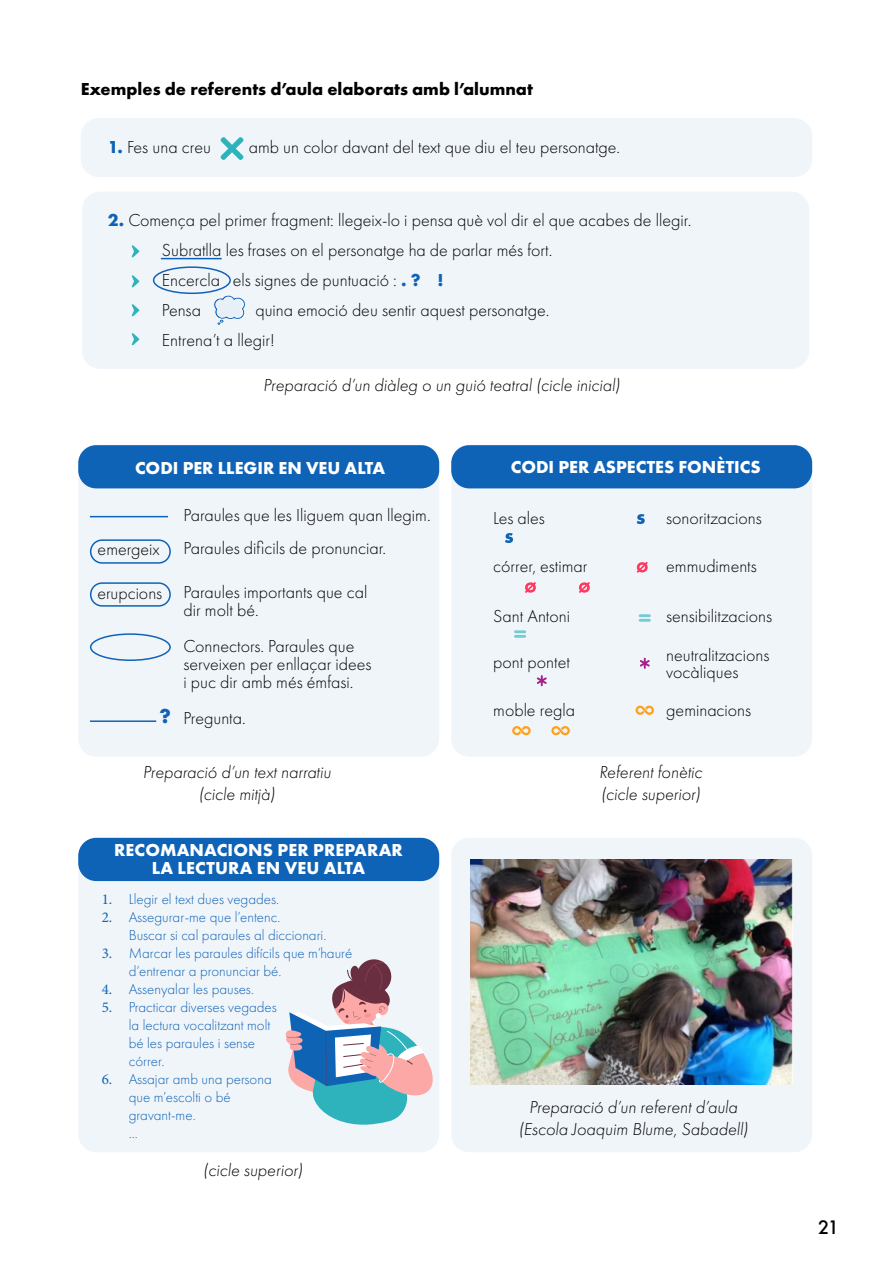
<style>
.page{position:relative;width:893px;height:1263px;background:#fff}
.page>*{position:absolute;margin:0;border:0;box-sizing:border-box;transform-origin:0 0}
.t1{font:700 21px "Futura PT";color:#0f63b6}
.t2{font:300 18px/30px "Futura PT";color:#000}
.t3{font:italic 300 18px/21.6px "Futura PT";color:#000;text-align:center}
.t4{font:700 18px/18px "Futura PT";color:#fff;text-align:center}
.t5{font:700 18px "Futura PT";color:#000}
.t6{font:500 18px "Futura";color:#000}
.t7{font:300 15px/18px "Futura PT";color:#0f63b6}
.s1{font-weight:700;color:#0f63b6}
.s2{font-family:"Minion Pro";font-weight:400}
</style>
<div class="page">
<div style="left:81px;top:118px;width:731px;height:59px;background:#f0f5fa;border-radius:18px"></div>
<div style="left:82px;top:192px;width:727px;height:177px;background:#f0f5fa;border-radius:18px"></div>
<svg style="left:221px;top:137px;width:23px;height:23px"></svg>
<svg style="left:214px;top:296px;width:31px;height:29px"></svg>
<hr style="left:161px;top:258px;width:61px;height:1px;background:#0f63b6">
<div style="left:153px;top:266px;width:78px;height:28px;border:2px solid #0f63b6;border-radius:50%"></div>
<svg style="left:132px;top:245px;width:7px;height:12px"></svg>
<svg style="left:132px;top:304px;width:7px;height:12px"></svg>
<svg style="left:132px;top:275px;width:7px;height:12px"></svg>
<svg style="left:132px;top:333px;width:7px;height:12px"></svg>
<div style="left:78px;top:445px;width:361px;height:312px;background:#f0f5fa;border-radius:18px"></div>
<div style="left:78px;top:838px;width:361px;height:314px;background:#f0f5fa;border-radius:18px"></div>
<div style="left:451px;top:838px;width:361px;height:314px;background:#f0f5fa;border-radius:18px"></div>
<div style="left:451px;top:445px;width:361px;height:312px;background:#f0f5fa;border-radius:18px"></div>
<hr style="left:90px;top:516px;width:78px;height:1px;background:#0f63b6">
<div style="left:90px;top:539px;width:81px;height:25px;border:2px solid #0f63b6;border-radius:11px"></div>
<div style="left:90px;top:582px;width:81px;height:25px;border:2px solid #0f63b6;border-radius:11px"></div>
<hr style="left:90px;top:720px;width:66px;height:2px;background:#0f63b6">
<div style="left:90px;top:633px;width:81px;height:28px;border:2px solid #0f63b6;border-radius:50%"></div>
<div style="left:78px;top:445px;width:361px;height:43px;background:#0f63b6;border-radius:18px"></div>
<div style="left:78px;top:838px;width:361px;height:43px;background:#0f63b6;border-radius:18px"></div>
<div style="left:451px;top:445px;width:361px;height:43px;background:#0f63b6;border-radius:18px"></div>
<svg style="left:514px;top:630px;width:12px;height:8px"></svg>
<svg style="left:639px;top:614px;width:12px;height:8px"></svg>
<svg style="left:505px;top:533px;width:8px;height:10px"></svg>
<svg style="left:637px;top:514px;width:8px;height:10px"></svg>
<svg style="left:525px;top:582px;width:11px;height:11px"></svg>
<svg style="left:579px;top:582px;width:11px;height:11px"></svg>
<svg style="left:637px;top:562px;width:11px;height:11px"></svg>
<svg style="left:512px;top:726px;width:19px;height:10px"></svg>
<svg style="left:551px;top:726px;width:19px;height:10px"></svg>
<svg style="left:635px;top:705px;width:19px;height:10px"></svg>
<svg style="left:537px;top:675px;width:10px;height:11px"></svg>
<svg style="left:640px;top:658px;width:10px;height:11px"></svg>
<img style="left:471px;top:859px;width:321px;height:225px">
<svg style="left:285px;top:959px;width:148px;height:166px"></svg>
<p class="t5" style="left:81px;top:77px;width:454px">Exemples de referents d’aula elaborats amb l’alumnat</p>
<p class="t2" style="left:108px;top:132px;width:105px"><span class="s1">1.</span> Fes una creu</p>
<p class="t2" style="left:249px;top:132px;width:373px">amb un color davant del text que diu el teu personatge.</p>
<p class="t2" style="left:162px;top:205px;width:531px;text-indent:-54px"><span class="s1">2.</span> Comença pel primer fragment: llegeix-lo i pensa què vol dir el que acabes de llegir.<br>Subratlla les frases on el personatge ha de parlar més fort.<br>Encercla els signes de puntuació : <span class="s1">. ? !<br></span>Pensa</p>
<p class="t2" style="left:162px;top:295px;width:389px;text-indent:94px">quina emoció deu sentir aquest personatge.<br>Entrena’t a llegir!</p>
<p class="t3" style="left:263px;top:375px;width:358px">Preparació d’un diàleg o un guió teatral (cicle inicial)</p>
<p class="t4" style="left:135px;top:458px;width:252px">CODI PER LLEGIR EN VEU ALTA</p>
<p class="t4" style="left:511px;top:458px;width:251px">CODI PER ASPECTES FONÈTICS</p>
<p class="t2" style="left:98px;top:534px;width:64px">emergeix</p>
<p class="t2" style="left:98px;top:578px;width:66px">erupcions</p>
<p class="t1" style="left:159px;top:702px;width:13px">?</p>
<p class="t2" style="left:183px;top:500px;width:249px">Paraules que les Iliguem quan llegim.</p>
<p class="t2" style="left:493px;top:503px;width:53px">Les ales</p>
<p class="t2" style="left:666px;top:503px;width:97px">sonoritzacions</p>
<p class="t2" style="left:493px;top:551px;width:96px">córrer, estimar</p>
<p class="t2" style="left:666px;top:551px;width:92px">emmudiments</p>
<p class="t2" style="left:493px;top:601px;width:78px">Sant Antoni</p>
<p class="t2" style="left:666px;top:601px;width:107px">sensibilitzacions</p>
<p class="t2" style="left:493px;top:647px;width:78px">pont pontet</p>
<p class="t2" style="left:666px;top:647px;width:105px;line-height:16.5px">neutralitzacions vocàliques</p>
<p class="t2" style="left:493px;top:695px;width:83px">moble regla</p>
<p class="t2" style="left:666px;top:695px;width:86px">geminacions</p>
<p class="t2" style="left:183px;top:533px;width:204px">Paraules dificils de pronunciar.</p>
<p class="t2" style="left:183px;top:583px;width:185px;line-height:18px">Paraules importants que cal dir molt bé.</p>
<p class="t2" style="left:183px;top:637px;width:190px;line-height:18px">Connectors. Paraules que serveixen per enllaçar idees i puc dir amb més émfasi.</p>
<p class="t2" style="left:183px;top:703px;width:64px">Pregunta.</p>
<p class="t3" style="left:143px;top:761px;width:190px">Preparació d’un text narratiu (cicle mitjà)</p>
<p class="t4" style="left:114px;top:841px;width:290px">RECOMANACIONS PER PREPARAR<br>LA LECTURA EN VEU ALTA</p>
<p class="t7" style="left:102px;top:890px;width:179px"><span class="s2">1.</span> Llegir el text dues vegades.</p>
<p class="t7" style="left:129px;top:908px;width:199px;text-indent:-27px"><span class="s2">2.</span> Assegurar-me que l’entenc.<br>Buscar si cal paraules al diccionari.</p>
<p class="t7" style="left:129px;top:944px;width:225px;text-indent:-27px"><span class="s2">3.</span> Marcar les paraules difícils que m’hauré d’entrenar a pronunciar bé.</p>
<p class="t7" style="left:102px;top:980px;width:154px"><span class="s2">4.</span> Assenyalar les pauses.</p>
<p class="t7" style="left:129px;top:998px;width:150px;text-indent:-27px"><span class="s2">5.</span> Practicar diverses vegades la lectura vocalitzant molt bé les paraules i sense córrer.</p>
<p class="t7" style="left:129px;top:1070px;width:145px;text-indent:-27px"><span class="s2">6.</span> Assajar amb una persona que m’escolti o bé gravant-me.<br>...</p>
<p class="t3" style="left:203px;top:1160px;width:101px">(cicle superior)</p>
<p class="t3" style="left:599px;top:761px;width:105px;text-align:left">Referent fonètic (cicle superior)</p>
<p class="t3" style="left:518px;top:1096px;width:231px">Preparació d’un referent d’aula (Escola Joaquim Blume, Sabadell)</p>
<p class="t6" style="left:818px;top:1215px;width:22px">21</p>
</div>
